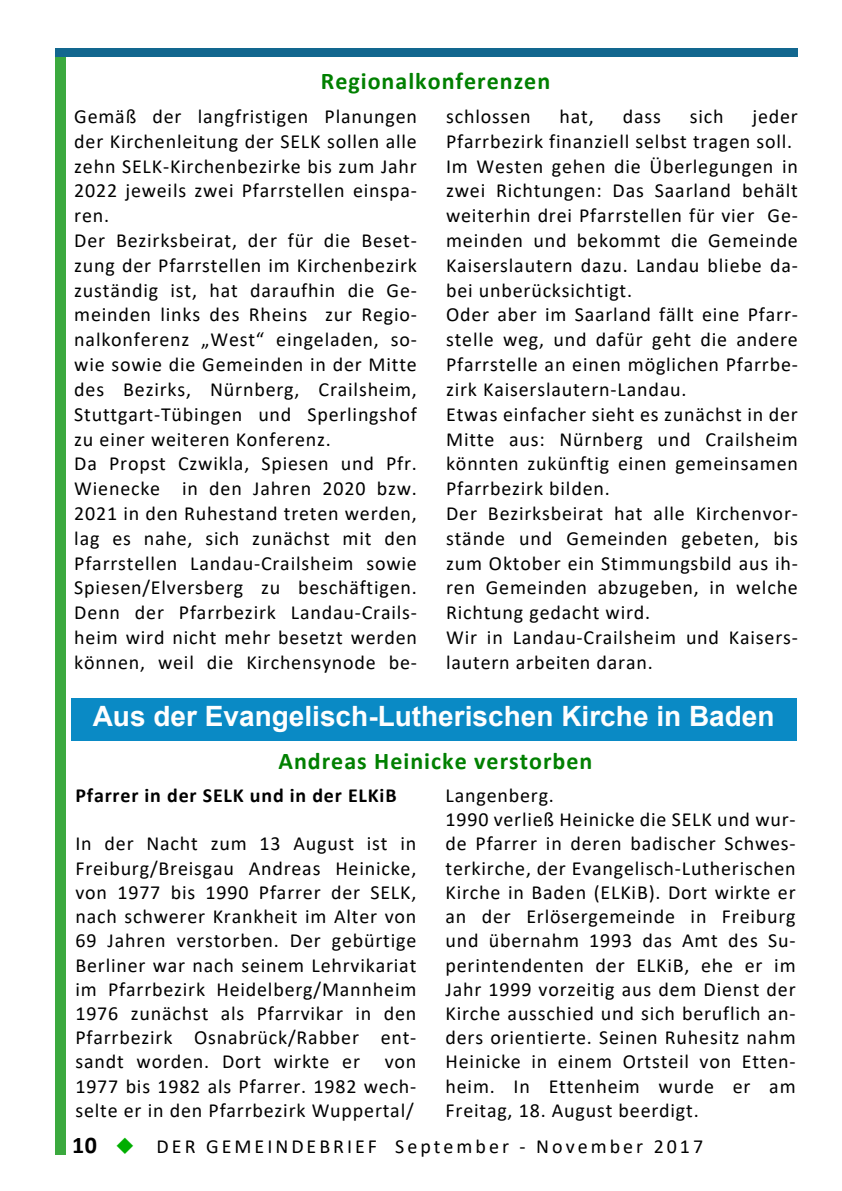
<style>
.page{position:relative;width:842px;height:1191px;background:#fff}
.page>*{position:absolute;margin:0;border:0;box-sizing:border-box;transform-origin:0 0}
.t1{font:700 28px "Arial";color:#fefefe}
.t2{font:700 24px "Calibri";letter-spacing:.04em;color:#008000}
.t3{font:20px/24.8px "Calibri";letter-spacing:.04em;color:#000}
.t4{font:20px "Calibri";letter-spacing:.15em;color:#000}
.t5{font:700 20px "Calibri";letter-spacing:.04em;color:#000}
.s1{font-weight:700;font-size:24px}
.s2{color:#00ae00}
</style>
<div class="page">
<div style="left:55px;top:48px;width:743px;height:9px;background:#12678f"></div>
<div style="left:55px;top:57px;width:10px;height:1097px;background:#3ba93e"></div>
<div style="left:71px;top:698px;width:725px;height:43px;background:#0a8ac5"></div>
<p class="t2" style="left:321px;top:71px;width:231px">Regionalkonferenzen</p>
<p class="t3" style="left:74px;top:106px;width:344px">Gemäß der langfristigen Planungen der Kirchenleitung der SELK sollen alle zehn SELK-Kirchenbezirke bis zum Jahr 2022 jeweils zwei Pfarrstellen einspa&shy;ren.<br>Der Bezirksbeirat, der für die Beset&shy;zung der Pfarrstellen im Kirchenbezirk zuständig ist, hat daraufhin die Ge&shy;meinden links des Rheins zur Regio&shy;nalkonferenz „West“ eingeladen, so&shy;wie sowie die Gemeinden in der Mitte des Bezirks, Nürnberg, Crailsheim, Stuttgart-Tübingen und Sperlingshof zu einer weiteren Konferenz.<br>Da Propst Czwikla, Spiesen und Pfr.<br>Wienecke in den Jahren 2020 bzw.<br>2021 in den Ruhestand treten werden, lag es nahe, sich zunächst mit den Pfarrstellen Landau-Crailsheim sowie Spiesen/Elversberg zu beschäftigen.<br>Denn der Pfarrbezirk Landau-Crails&shy;heim wird nicht mehr besetzt werden können, weil die Kirchensynode be-</p>
<p class="t3" style="left:446px;top:106px;width:86px">schlossen</p>
<p class="t3" style="left:559px;top:106px;width:36px">hat,</p>
<p class="t3" style="left:623px;top:106px;width:40px">dass</p>
<p class="t3" style="left:690px;top:106px;width:35px">sich</p>
<p class="t3" style="left:446px;top:106px;width:353px;text-indent:306px">jeder Pfarrbezirk finanziell selbst tragen soll.<br>Im Westen gehen die Überlegungen in zwei Richtungen: Das Saarland behält weiterhin drei Pfarrstellen für vier Ge&shy;meinden und bekommt die Gemeinde Kaiserslautern dazu. Landau bliebe da&shy;bei unberücksichtigt.<br>Oder aber im Saarland fällt eine Pfarr&shy;stelle weg, und dafür geht die andere Pfarrstelle an einen möglichen Pfarrbe&shy;zirk Kaiserslautern-Landau.<br>Etwas einfacher sieht es zunächst in der Mitte aus: Nürnberg und Crailsheim könnten zukünftig einen gemeinsamen Pfarrbezirk bilden.<br>Der Bezirksbeirat hat alle Kirchenvor&shy;stände und Gemeinden gebeten, bis zum Oktober ein Stimmungsbild aus ih&shy;ren Gemeinden abzugeben, in welche Richtung gedacht wird.<br>Wir in Landau-Crailsheim und Kaisers&shy;lautern arbeiten daran.</p>
<h1 class="t1" style="left:93px;top:705px;width:683px">Aus der Evangelisch-Lutherischen Kirche in Baden</h1>
<p class="t2" style="left:278px;top:750px;width:315px">Andreas Heinicke verstorben</p>
<p class="t5" style="left:75px;top:787px;width:323px">Pfarrer in der SELK und in der ELKiB</p>
<p class="t3" style="left:75px;top:833px;width:342px;line-height:24.2px;text-align:justify">In der Nacht zum 13 August ist in Freiburg/Breisgau Andreas Heinicke, von 1977 bis 1990 Pfarrer der SELK, nach schwerer Krankheit im Alter von 69 Jahren verstorben. Der gebürtige Berliner war nach seinem Lehrvikariat im Pfarrbezirk Heidelberg/Mannheim 1976 zunächst als Pfarrvikar in den Pfarrbezirk Osnabrück/Rabber ent&shy;sandt worden. Dort wirkte er von 1977 bis 1982 als Pfarrer. 1982 wech&shy;selte er in den Pfarrbezirk Wuppertal/</p>
<p class="t3" style="left:446px;top:785px;width:352px;line-height:24.2px">Langenberg.<br>1990 verließ Heinicke die SELK und wur&shy;de Pfarrer in deren badischer Schwes&shy;terkirche, der Evangelisch-Lutherischen Kirche in Baden (ELKiB). Dort wirkte er an der Erlösergemeinde in Freiburg und übernahm 1993 das Amt des Su&shy;perintendenten der ELKiB, ehe er im Jahr 1999 vorzeitig aus dem Dienst der Kirche ausschied und sich beruflich an&shy;ders orientierte. Seinen Ruhesitz nahm Heinicke in einem Ortsteil von Etten&shy;heim. In Ettenheim wurde er am Freitag, 18. August beerdigt.</p>
<p class="t4" style="left:72px;top:1138px;width:633px"><span class="s1">10</span> <span class="s2">◆</span> DER GEMEINDEBRIEF September - November 2017</p>
</div>
